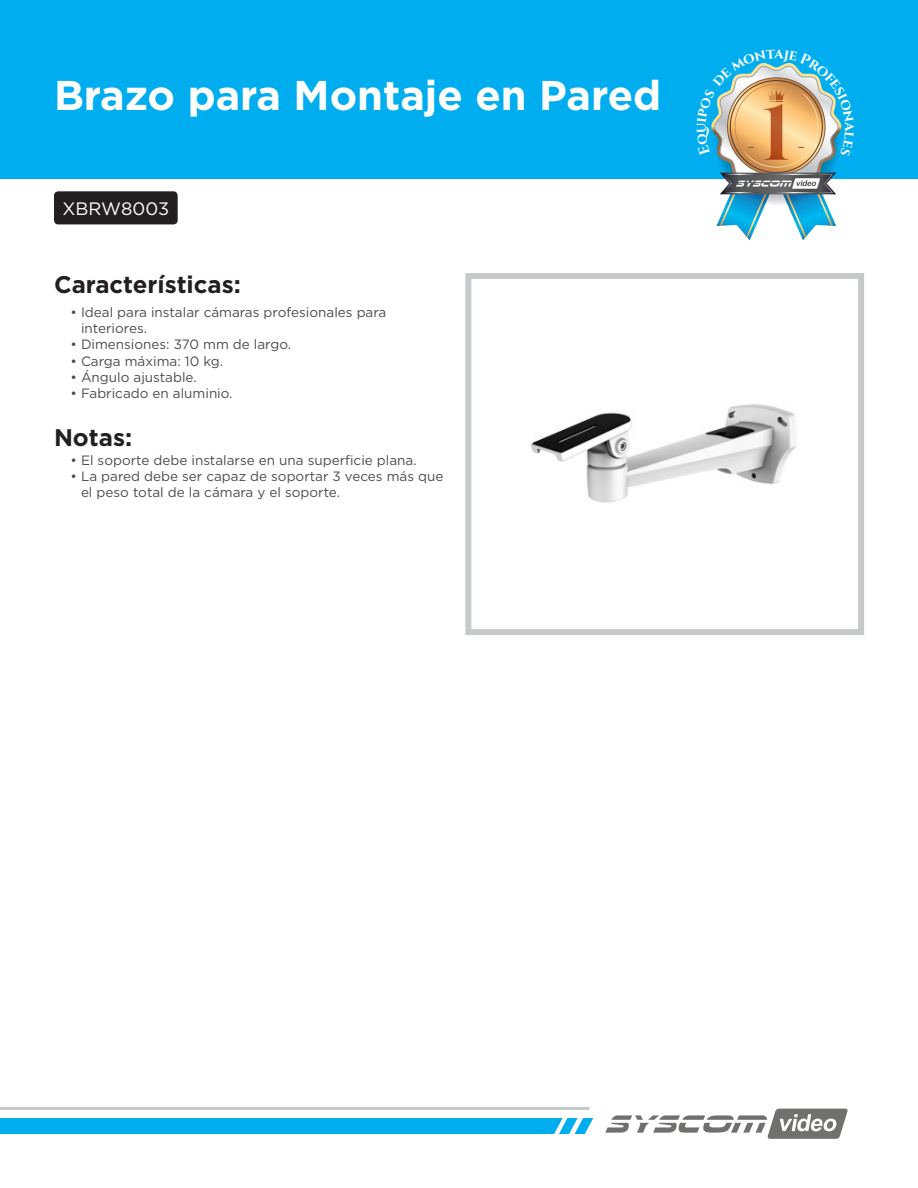
<style>
.page{position:relative;width:918px;height:1188px;background:#fff}
.page>*{position:absolute;margin:0;border:0;box-sizing:border-box;transform-origin:0 0}
.t1{font:700 78px "Cinzel";color:#bd6745}
.Titulo{font:700 41.55px "Gotham";color:#fff}
.CARACTERISTICAS{font:700 24px "Gotham";color:#231f20}
.Titulo-2{font:18px "Gotham";color:#fff}
.t2{font:13.5px/16.2px "Gotham";color:#4b4c4d}
</style>
<div class="page">
<div style="left:0;top:0;width:918px;height:179px;background:#00aeef"></div>
<svg style="left:0;top:1118px;width:593px;height:16px;background:#06b0ef"></svg>
<svg style="left:605px;top:1109px;width:243px;height:30px"></svg>
<hr style="left:0;top:1107px;width:589px;height:3px;background:#c7c8ca">
<div style="left:54px;top:191px;width:124px;height:33px;background:#231f20;border-radius:4px"></div>
<img style="left:530px;top:404px;width:266px;height:99px">
<div style="left:465px;top:273px;width:399px;height:362px;border:6px solid #c7c8ca"></div>
<img style="left:711px;top:63px;width:131px;height:177px">
<p class="Titulo" style="left:54px;top:71px;width:609px">Brazo para Montaje en Pared</p>
<p class="Titulo-2" style="left:63px;top:199px;width:108px">XBRW8003</p>
<p class="CARACTERISTICAS" style="left:54px;top:271px;width:188px">Características:</p>
<p class="t2" style="left:81px;top:304px;width:307px;text-indent:-10px">• Ideal para instalar cámaras profesionales para interiores.</p>
<p class="t2" style="left:70px;top:336px;width:222px">• Dimensiones: 370 mm de largo.</p>
<p class="t2" style="left:70px;top:353px;width:154px">• Carga máxima: 10 kg.</p>
<p class="t2" style="left:70px;top:369px;width:128px">• Ángulo ajustable.</p>
<p class="t2" style="left:70px;top:385px;width:164px">• Fabricado en aluminio.</p>
<p class="CARACTERISTICAS" style="left:54px;top:424px;width:80px">Notas:</p>
<p class="t2" style="left:70px;top:452px;width:348px">• El soporte debe instalarse en una superficie plana.</p>
<p class="t2" style="left:81px;top:468px;width:364px;text-indent:-10px">• La pared debe ser capaz de soportar 3 veces más que el peso total de la cámara y el soporte.</p>
<h1 class="t1" style="left:761px;top:86px;width:32px">1</h1>
</div>
